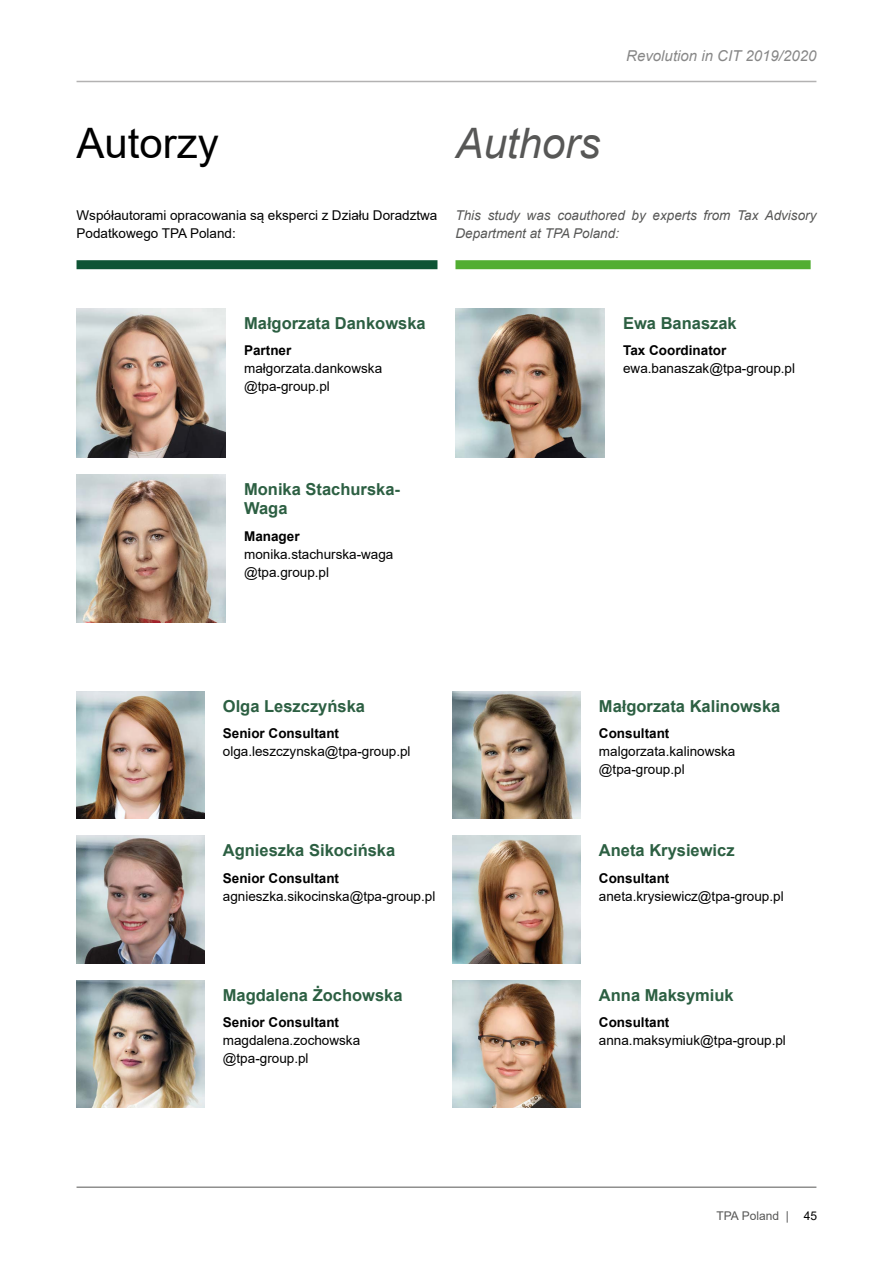
<style>
.page{position:relative;width:893px;height:1263px;background:#fff}
.page>*{position:absolute;margin:0;border:0;box-sizing:border-box;transform-origin:0 0}
.t1{font:42px "Arial";color:#000}
.t2{font:italic 42px "Arial";color:#575756}
.t3{font:700 16.5px/19.5px "Arial";color:#2c5f42}
.t4{font:italic 15px "Arial";color:#878787}
.t5{font:13.5px/18px "Arial";color:#000}
.t6{font:700 13.5px "Arial";color:#000}
.t7{font:italic 13.5px/18px "Arial";color:#575756}
.t8{font:12px "Arial";color:#575756}
.s1{color:#000}
</style>
<div class="page">
<hr style="left:77px;top:81px;width:739px;height:1px;background:#b3b2b2">
<hr style="left:77px;top:1187px;width:739px;height:1px;background:#575756">
<img style="left:77px;top:308px;width:148px;height:149px">
<img style="left:77px;top:474px;width:148px;height:149px">
<img style="left:455px;top:308px;width:149px;height:149px">
<div style="left:77px;top:260px;width:360px;height:9px;background:#0e5435"></div>
<div style="left:455px;top:260px;width:356px;height:9px;background:#52ae32"></div>
<img style="left:77px;top:691px;width:127px;height:128px">
<img style="left:77px;top:836px;width:127px;height:127px">
<img style="left:77px;top:980px;width:127px;height:128px">
<img style="left:453px;top:691px;width:127px;height:128px">
<img style="left:453px;top:836px;width:127px;height:127px">
<img style="left:453px;top:980px;width:127px;height:128px">
<p class="t4" style="left:626px;top:46px;width:192px">Revolution in CIT 2019/2020</p>
<h1 class="t1" style="left:77px;top:114px;width:144px">Autorzy</h1>
<h1 class="t2" style="left:455px;top:116px;width:146px">Authors</h1>
<p class="t5" style="left:77px;top:206px;width:362px">Współautorami opracowania są eksperci z Działu Doradztwa<br>Podatkowego TPA Poland:</p>
<p class="t7" style="left:455px;top:207px;width:362px">This study was coauthored by experts from Tax Advisory<br>Department at TPA Poland:</p>
<p class="t3" style="left:244px;top:313px;width:183px">Małgorzata Dankowska</p>
<p class="t6" style="left:244px;top:341px;width:49px">Partner</p>
<p class="t5" style="left:244px;top:359px;width:140px">małgorzata.dankowska @tpa-group.pl</p>
<p class="t3" style="left:244px;top:479px;width:157px">Monika Stachurska-<br>Waga</p>
<p class="t6" style="left:244px;top:526px;width:57px">Manager</p>
<p class="t5" style="left:244px;top:545px;width:151px">monika.stachurska-waga @tpa.group.pl</p>
<p class="t3" style="left:223px;top:696px;width:144px">Olga Leszczyńska</p>
<p class="t6" style="left:223px;top:724px;width:118px">Senior Consultant</p>
<p class="t5" style="left:223px;top:742px;width:189px">olga.leszczynska@tpa-group.pl</p>
<p class="t3" style="left:223px;top:841px;width:174px">Agnieszka Sikocińska</p>
<p class="t6" style="left:223px;top:868px;width:118px">Senior Consultant</p>
<p class="t5" style="left:223px;top:887px;width:214px">agnieszka.sikocinska@tpa-group.pl</p>
<p class="t3" style="left:223px;top:985px;width:181px">Magdalena Żochowska</p>
<p class="t6" style="left:223px;top:1013px;width:118px">Senior Consultant</p>
<p class="t5" style="left:223px;top:1031px;width:139px">magdalena.zochowska @tpa-group.pl</p>
<p class="t3" style="left:623px;top:313px;width:115px">Ewa Banaszak</p>
<p class="t6" style="left:623px;top:341px;width:105px">Tax Coordinator</p>
<p class="t5" style="left:623px;top:359px;width:174px">ewa.banaszak@tpa-group.pl</p>
<p class="t3" style="left:599px;top:696px;width:183px">Małgorzata Kalinowska</p>
<p class="t6" style="left:599px;top:724px;width:72px">Consultant</p>
<p class="t5" style="left:599px;top:742px;width:138px">malgorzata.kalinowska @tpa-group.pl</p>
<p class="t3" style="left:599px;top:841px;width:137px">Aneta Krysiewicz</p>
<p class="t6" style="left:599px;top:868px;width:72px">Consultant</p>
<p class="t5" style="left:599px;top:887px;width:186px">aneta.krysiewicz@tpa-group.pl</p>
<p class="t3" style="left:599px;top:985px;width:136px">Anna Maksymiuk</p>
<p class="t6" style="left:599px;top:1013px;width:72px">Consultant</p>
<p class="t5" style="left:599px;top:1031px;width:189px">anna.maksymiuk@tpa-group.pl</p>
<p class="t8" style="left:716px;top:1207px;width:102px">TPA Poland | <span class="s1">45</span></p>
</div>
